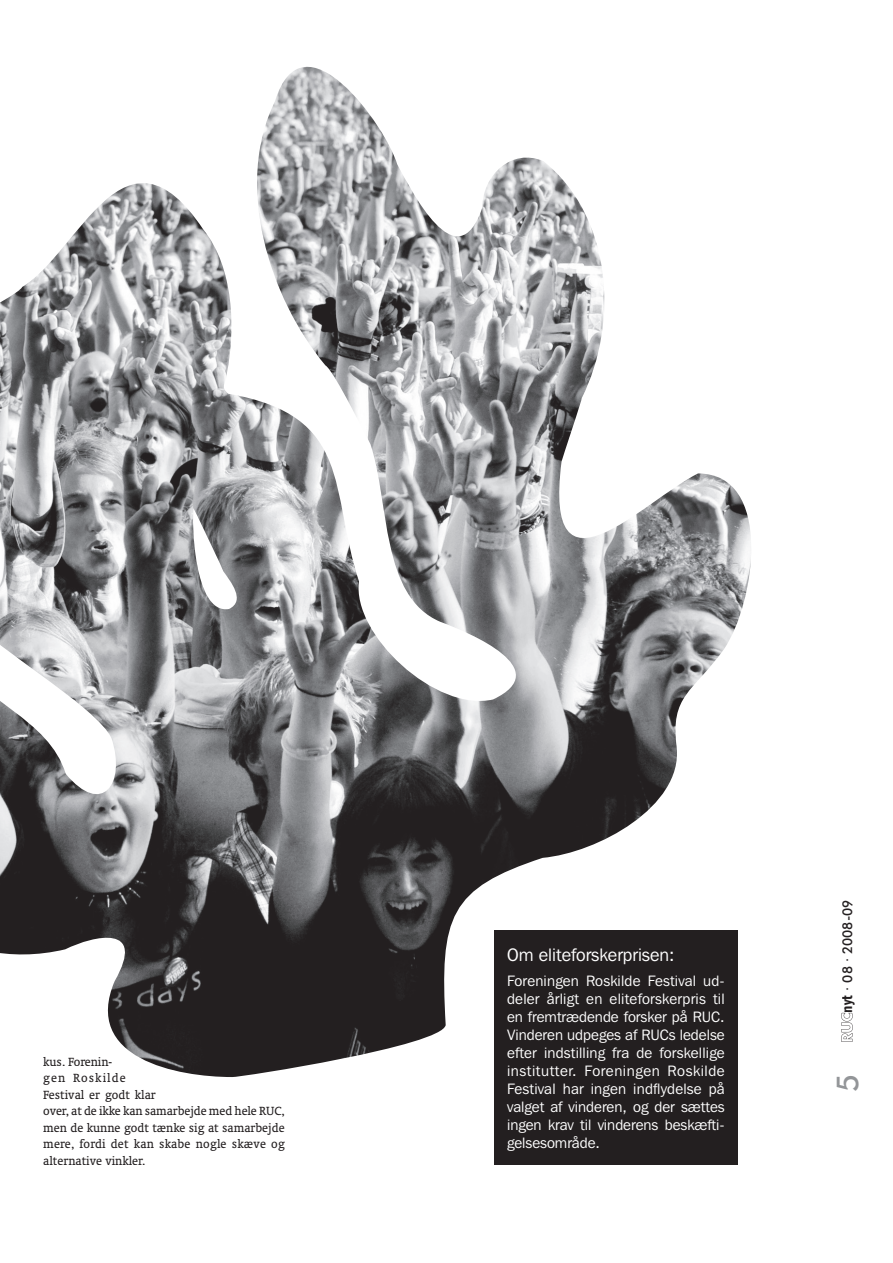
<style>
.page{position:relative;width:893px;height:1263px;background:#fff}
.page>*{position:absolute;margin:0;border:0;box-sizing:border-box;transform-origin:0 0}
.t1{font:500 30px "Futura BT";color:#939598}
.t2{font:18px "Franklin Gothic IT Cby BT";color:#fff}
.t3{font:15px/18px "Franklin Gothic IT Cby BT";color:#fff;text-align:justify}
.t4{font:13.5px/16.5px "Oranda BT";color:#231f20}
.t5{font:500 13.5px "Futura BT";color:#231f20}
.s1{font-family:"Franklin Gothic";font-weight:600;font-stretch:condensed;font-size:15px}
</style>
<div class="page">
<svg style="left:841px;top:1013px;width:12px;height:29px"></svg>
<div style="left:494px;top:930px;width:243px;height:235px;background:#231f20"></div>
<img style="left:0;top:66px;width:751px;height:1011px">
<svg style="left:192px;top:508px;width:54px;height:107px"></svg>
<p class="t4" style="left:43px;top:1053px;width:243px">kus. Forenin-<br>gen Roskilde<br>Festival er godt klar<br>over, at de ikke kan samarbejde med hele RUC, men de kunne godt tænke sig at samarbejde mere, fordi det kan skabe nogle skæve og alternative vinkler.</p>
<p class="t2" style="left:507px;top:943px;width:169px">Om eliteforskerprisen:</p>
<p class="t3" style="left:507px;top:972px;width:219px">Foreningen Roskilde Festival ud&shy;deler årligt en eliteforskerpris til en fremtrædende forsker på RUC.<br>Vinderen udpeges af RUCs ledelse efter indstilling fra de forskellige institutter. Foreningen Roskilde Festival har ingen indflydelse på valget af vinderen, og der sættes ingen krav til vinderens beskæfti&shy;gelsesområde.</p>
<p class="t5" style="left:839px;top:1012px;width:114px;rotate:-90deg"><span class="s1">nyt</span> · 08 · 2008-09</p>
<h1 class="t1" style="left:829px;top:1092px;width:20px;rotate:-90deg">5</h1>
</div>
